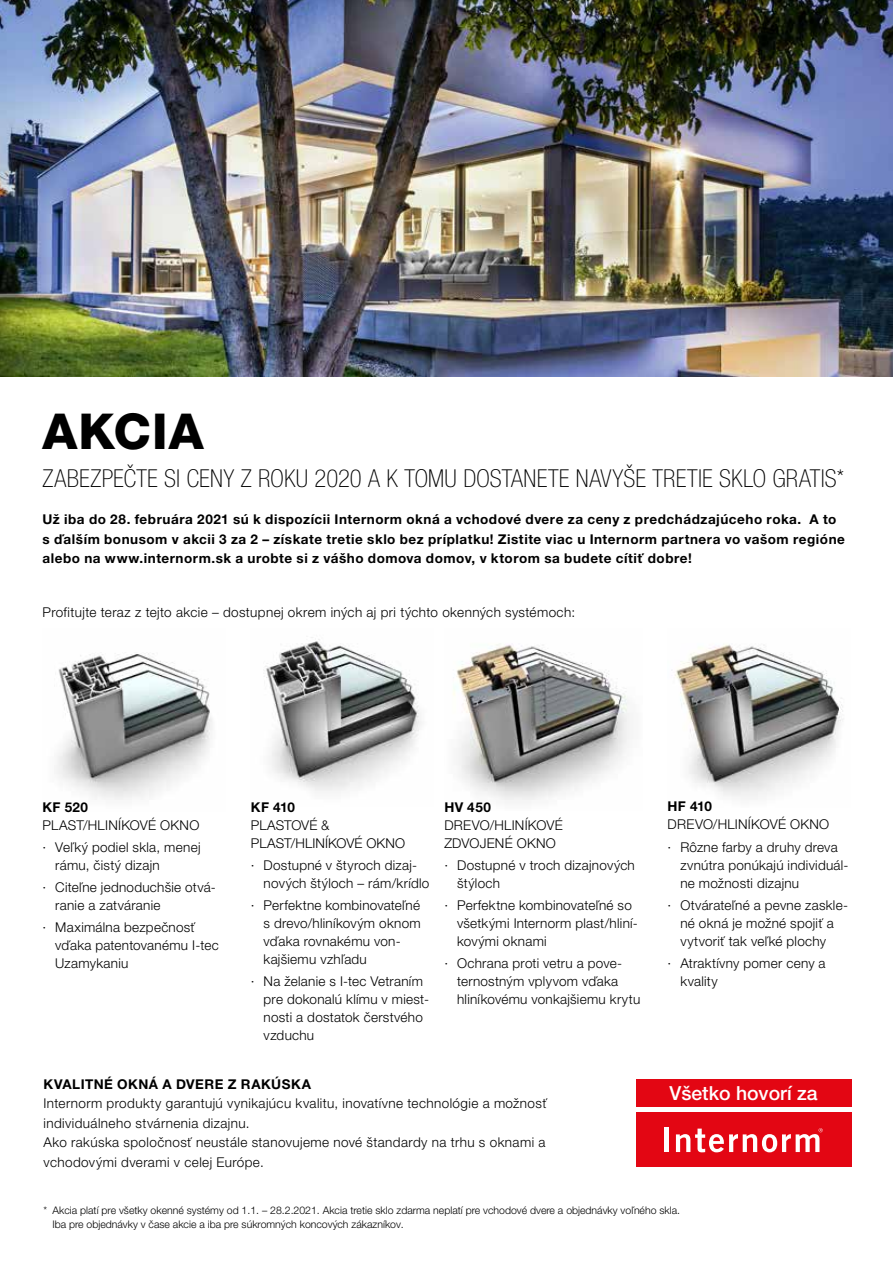
<style>
.page{position:relative;width:893px;height:1263px;background:#fff}
.page>*{position:absolute;margin:0;border:0;box-sizing:border-box;transform-origin:0 0}
.t1{font:800 49.5px "Helvetica Neue LT Pro";letter-spacing:.02em;color:#000}
.t2{font:100 condensed 24.75px "Helvetica Neue LT Pro";letter-spacing:.005em;color:#000}
.t3{font:500 19.35px "Helvetica Neue LT Pro";color:#fff}
.t4{font:300 13.5px/18px "Helvetica Neue LT Pro";letter-spacing:.02em;color:#000}
.t5{font:700 13.5px/19.5px "Helvetica Neue LT Pro";letter-spacing:.04em;color:#000}
.t6{font:300 10.5px/13.5px "Helvetica Neue LT Pro";color:#000}
</style>
<div class="page">
<div style="left:636px;top:1112px;width:215px;height:55px;background:#e30613"></div>
<div style="left:664px;top:1127px;width:5px;height:25px;background:#fff"></div>
<svg style="left:676px;top:1128px;width:147px;height:24px"></svg>
<div style="left:636px;top:1079px;width:215px;height:28px;background:#e30613"></div>
<img style="left:0;top:0;width:893px;height:376px">
<img style="left:56px;top:653px;width:156px;height:147px">
<img style="left:671px;top:644px;width:172px;height:155px">
<img style="left:453px;top:644px;width:177px;height:156px">
<img style="left:264px;top:637px;width:158px;height:154px">
<h1 class="t1" style="left:43px;top:402px;width:163px">AKCIA</h1>
<h2 class="t2" style="left:43px;top:464px;width:803px">ZABEZPEČTE SI CENY Z ROKU 2020 A K TOMU DOSTANETE NAVYŠE TRETIE SKLO GRATIS*</h2>
<p class="t5" style="left:43px;top:509px;width:804px">Už iba do 28. februára 2021 sú k dispozícii Internorm okná a vchodové dvere za ceny z predchádzajúceho roka. A to s ďalším bonusom v akcii 3 za 2 – získate tretie sklo bez príplatku! Zistite viac u Internorm partnera vo vašom regióne alebo na www.internorm.sk a urobte si z vášho domova domov, v ktorom sa budete cítiť dobre!</p>
<p class="t4" style="left:43px;top:602px;width:534px">Profitujte teraz z tejto akcie – dostupnej okrem iných aj pri týchto okenných systémoch:</p>
<p class="t5" style="left:43px;top:797px;width:47px">KF 520</p>
<p class="t4" style="left:43px;top:813px;width:159px;line-height:22.2px">PLAST/HLINÍKOVÉ OKNO · Veľký podiel skla, menej</p>
<p class="t4" style="left:43px;top:854px;width:175px;line-height:22.2px;text-indent:13px">rámu, čistý dizajn<br>· Citeľne jednoduchšie otvá-</p>
<p class="t4" style="left:43px;top:894px;width:154px;line-height:22.2px;text-indent:13px">ranie a zatváranie<br>· Maximálna bezpečnosť</p>
<p class="t4" style="left:55px;top:936px;width:165px">vďaka patentovanému I-tec<br>Uzamykaniu</p>
<p class="t5" style="left:251px;top:797px;width:46px">KF 410</p>
<p class="t4" style="left:251px;top:815px;width:156px">PLASTOVÉ &amp;<br>PLAST/HLINÍKOVÉ OKNO</p>
<p class="t4" style="left:264px;top:856px;width:167px;text-indent:-13px">· Dostupné v štyroch dizaj&shy;nových štýloch – rám/krídlo</p>
<p class="t4" style="left:264px;top:896px;width:159px;text-indent:-13px">· Perfektne kombinovateľné s drevo/hliníkovým oknom vďaka rovnakému von&shy;kajšiemu vzhľadu</p>
<p class="t4" style="left:264px;top:972px;width:167px;text-indent:-13px">· Na želanie s I-tec Vetraním pre dokonalú klímu v miest&shy;nosti a dostatok čerstvého vzduchu</p>
<p class="t5" style="left:444px;top:796px;width:48px">HV 450</p>
<p class="t4" style="left:444px;top:815px;width:120px">DREVO/HLINÍKOVÉ<br>ZDVOJENÉ OKNO</p>
<p class="t4" style="left:457px;top:856px;width:179px;text-indent:-13px">· Dostupné v troch dizajnových štýloch</p>
<p class="t4" style="left:457px;top:896px;width:182px;text-indent:-13px">· Perfektne kombinovateľné so všetkými Internorm plast/hliní&shy;kovými oknami</p>
<p class="t4" style="left:457px;top:954px;width:185px;text-indent:-13px">· Ochrana proti vetru a pove&shy;ternostným vplyvom vďaka hliníkovému vonkajšiemu krytu</p>
<p class="t5" style="left:44px;top:1074px;width:269px">KVALITNÉ OKNÁ A DVERE Z RAKÚSKA</p>
<p class="t4" style="left:44px;top:1093px;width:505px;line-height:19.5px">Internorm produkty garantujú vynikajúcu kvalitu, inovatívne technológie a možnosť individuálneho stvárnenia dizajnu.<br>Ako rakúska spoločnosť neustále stanovujeme nové štandardy na trhu s oknami a vchodovými dverami v celej Európe.</p>
<p class="t5" style="left:668px;top:796px;width:46px">HF 410</p>
<p class="t4" style="left:668px;top:813px;width:172px;line-height:22.2px">DREVO/HLINÍKOVÉ OKNO<br>· Rôzne farby a druhy dreva</p>
<p class="t4" style="left:680px;top:856px;width:170px">zvnútra ponúkajú individuál&shy;ne možnosti dizajnu</p>
<p class="t4" style="left:680px;top:896px;width:169px;text-indent:-13px">· Otvárateľné a pevne zaskle&shy;né okná je možné spojiť a vytvoriť tak veľké plochy</p>
<p class="t4" style="left:680px;top:954px;width:147px;text-indent:-13px">· Atraktívny pomer ceny a kvality</p>
<h3 class="t3" style="left:669px;top:1081px;width:150px">Všetko hovorí za</h3>
<p class="t6" style="left:52px;top:1203px;width:629px;text-indent:-9px">* Akcia platí pre všetky okenné systémy od 1.1. – 28.2.2021. Akcia tretie sklo zdarma neplatí pre vchodové dvere a objednávky voľného skla.<br>Iba pre objednávky v čase akcie a iba pre súkromných koncových zákazníkov.</p>
</div>
